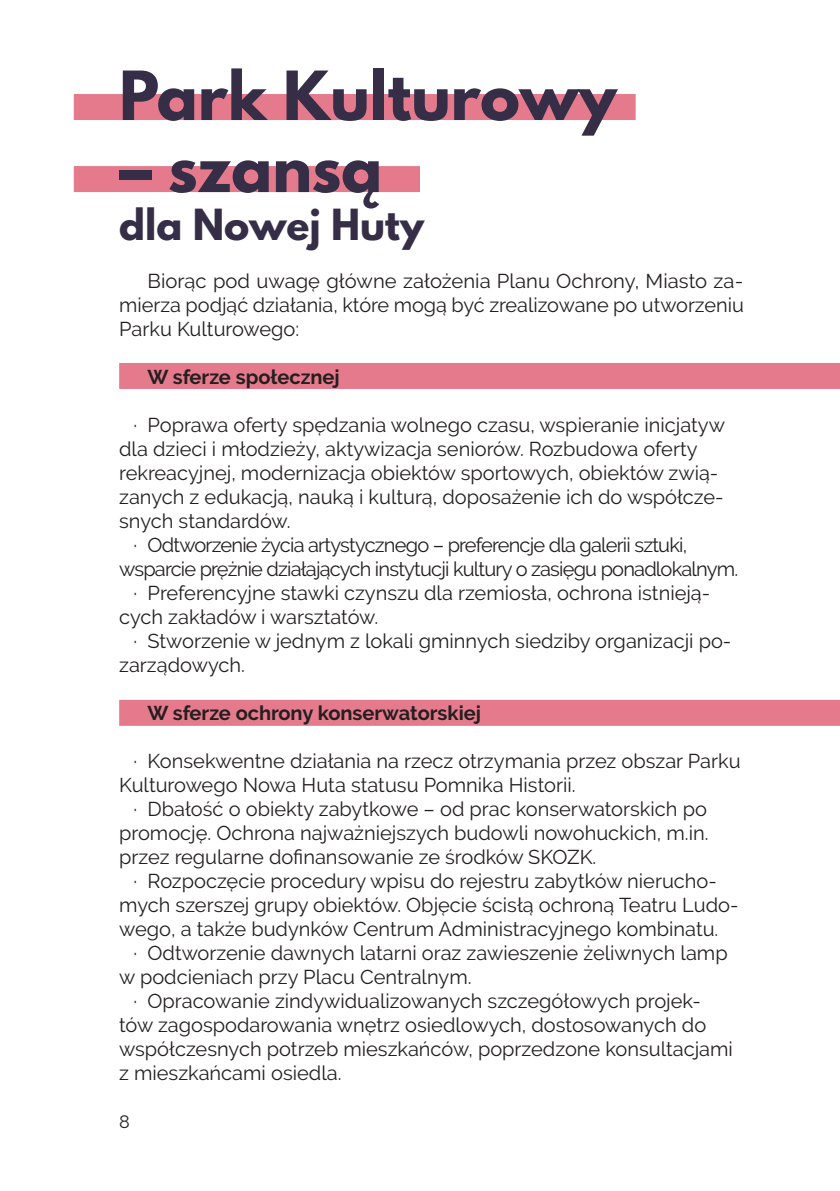
<style>
.page{position:relative;width:840px;height:1191px;background:#fff}
.page>*{position:absolute;margin:0;border:0;box-sizing:border-box;transform-origin:0 0}
._1a_Tytuł{font:700 60px "League Spartan";color:#362e47}
._1a_Tytuł_male{font:700 38px "League Spartan";color:#362e47}
._00_Akapit_zwykły{font:20px/24px "Raleway";color:#231f20}
._00_Akapit_zwykły-2{font:20px/24px "Raleway";letter-spacing:-.04em;color:#231f20}
._00_Akapit_zwykły-3{font:700 20px "Raleway";color:#231f20}
.t1{font:18px "Raleway";color:#231f20}
</style>
<div class="page">
<div style="left:74px;top:94px;width:561px;height:26px;background:#e57a8d"></div>
<div style="left:74px;top:166px;width:346px;height:26px;background:#e57a8d"></div>
<div style="left:119px;top:363px;width:720px;height:26px;background:#e57a8d"></div>
<div style="left:119px;top:700px;width:720px;height:26px;background:#e57a8d"></div>
<p class="_1a_Tytuł" style="left:119px;top:49px;width:499px">Park Kulturowy</p>
<p class="_1a_Tytuł" style="left:119px;top:121px;width:264px">– szansą</p>
<p class="_1a_Tytuł_male" style="left:119px;top:195px;width:306px">dla Nowej Huty</p>
<p class="_00_Akapit_zwykły" style="left:119px;top:269px;width:625px;text-align:justify;text-indent:28px">Biorąc pod uwagę główne założenia Planu Ochrony, Miasto za&shy;mierza podjąć działania, które mogą być zrealizowane po utworzeniu Parku Kulturowego:</p>
<p class="_00_Akapit_zwykły-3" style="left:147px;top:366px;width:194px">W sferze społecznej</p>
<p class="_00_Akapit_zwykły" style="left:119px;top:413px;width:607px;text-indent:14px">∙ Poprawa oferty spędzania wolnego czasu, wspieranie inicjatyw dla dzieci i młodzieży, aktywizacja seniorów. Rozbudowa oferty rekreacyjnej, modernizacja obiektów sportowych, obiektów zwią&shy;zanych z edukacją, nauką i kulturą, doposażenie ich do współcze&shy;snych standardów.</p>
<p class="_00_Akapit_zwykły-2" style="left:119px;top:533px;width:620px;text-indent:14px">∙ Odtworzenie życia artystycznego – preferencje dla galerii sztuki, wsparcie prężnie działających instytucji kultury o zasięgu ponadlokalnym.</p>
<p class="_00_Akapit_zwykły" style="left:119px;top:581px;width:592px;text-indent:14px">∙ Preferencyjne stawki czynszu dla rzemiosła, ochrona istnieją&shy;cych zakładów i warsztatów.</p>
<p class="_00_Akapit_zwykły" style="left:119px;top:629px;width:613px;text-indent:14px">∙ Stworzenie w jednym z lokali gminnych siedziby organizacji po&shy;zarządowych.</p>
<p class="_00_Akapit_zwykły-3" style="left:147px;top:702px;width:335px">W sferze ochrony konserwatorskiej</p>
<p class="_00_Akapit_zwykły" style="left:119px;top:749px;width:622px;text-indent:14px">∙ Konsekwentne działania na rzecz otrzymania przez obszar Parku<br>Kulturowego Nowa Huta statusu Pomnika Historii.</p>
<p class="_00_Akapit_zwykły" style="left:119px;top:797px;width:590px;text-align:justify;text-indent:14px">∙ Dbałość o obiekty zabytkowe – od prac konserwatorskich po promocję. Ochrona najważniejszych budowli nowohuckich, m.in. przez regularne dofinansowanie ze środków SKOZK.</p>
<p class="_00_Akapit_zwykły" style="left:119px;top:869px;width:620px;text-indent:14px">∙ Rozpoczęcie procedury wpisu do rejestru zabytków nierucho&shy;mych szerszej grupy obiektów. Objęcie ścisłą ochroną Teatru Ludo&shy;wego, a także budynków Centrum Administracyjnego kombinatu.</p>
<p class="_00_Akapit_zwykły" style="left:119px;top:941px;width:609px;text-indent:14px">∙ Odtworzenie dawnych latarni oraz zawieszenie żeliwnych lamp w podcieniach przy Placu Centralnym.</p>
<p class="_00_Akapit_zwykły" style="left:119px;top:989px;width:615px;text-indent:14px">∙ Opracowanie zindywidualizowanych szczegółowych projek&shy;tów zagospodarowania wnętrz osiedlowych, dostosowanych do współczesnych potrzeb mieszkańców, poprzedzone konsultacjami z mieszkańcami osiedla.</p>
<p class="t1" style="left:119px;top:1111px;width:12px">8</p>
</div>
